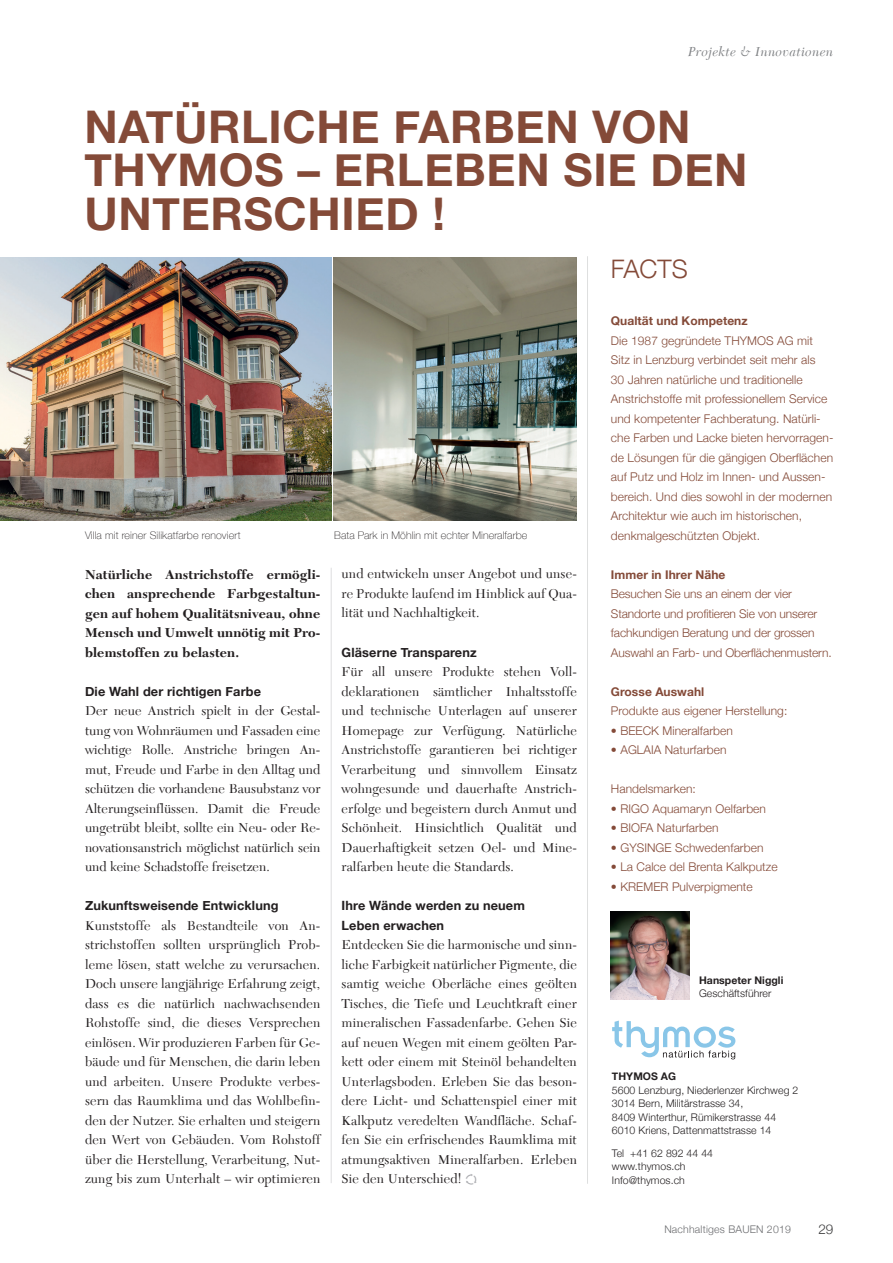
<style>
.page{position:relative;width:893px;height:1263px;background:#fff}
.page>*{position:absolute;margin:0;border:0;box-sizing:border-box;transform-origin:0 0}
.t1{font:700 45px/43.5px "Helvetica Neue";letter-spacing:.015em;color:#844a38}
.t2{font:300 25.5px "Helvetica Neue";letter-spacing:.005em;color:#844a38}
.t3{font:13.5px/19.5px "New Caledonia LT Std";letter-spacing:.01em;color:#231f20;text-align:justify}
.t4{font:700 13.5px/19.5px "New Caledonia LT Std";letter-spacing:.01em;color:#231f20;text-align:justify}
.t5{font:italic 13.5px "New Caledonia LT Std";letter-spacing:.03em;color:#808285}
.t6{font:300 13.5px "Helvetica Neue";color:#3e3e3f}
.t7{font:700 12.75px/19.5px "Helvetica Neue";letter-spacing:.01em;color:#231f20}
.t8{font:300 12px/19.5px "Helvetica Neue";letter-spacing:.005em;color:#844a38}
.t9{font:700 12px "Helvetica Neue";letter-spacing:.005em;color:#844a38}
.t10{font:300 10.5px/13.5px "Helvetica Neue";letter-spacing:.005em;color:#231f20}
.t11{font:100 10.5px "Helvetica Neue";letter-spacing:.01em;color:#231f20}
.t12{font:700 10.5px "Helvetica Neue";letter-spacing:.005em;color:#231f20}
.t13{font:300 10.5px "Helvetica Neue";letter-spacing:.02em;color:#6c6d70}
.s1{font-family:"KG Arrows";font-size:10.5px;color:#a8a9ad}
</style>
<div class="page">
<hr style="left:331px;top:568px;width:1px;height:615px;background:#8d9092">
<hr style="left:587px;top:256px;width:1px;height:928px;background:#8d9092">
<img style="left:0;top:257px;width:577px;height:263px">
<svg style="left:612px;top:1020px;width:123px;height:39px"></svg>
<img style="left:611px;top:911px;width:78px;height:89px">
<p class="t5" style="left:688px;top:44px;width:147px">Projekte &amp; Innovationen</p>
<h1 class="t1" style="left:84px;top:106px;width:665px">NATÜRLICHE FARBEN VON<br>THYMOS – ERLEBEN SIE DEN<br>UNTERSCHIED !</h1>
<p class="t11" style="left:85px;top:527px;width:157px">Villa mit reiner Silikatfarbe renoviert</p>
<p class="t11" style="left:334px;top:527px;width:195px">Bata Park in Möhlin mit echter Mineralfarbe</p>
<p class="t4" style="left:85px;top:565px;width:237px">Natürliche Anstrichstoffe ermögli&shy;chen ansprechende Farbgestaltun&shy;gen auf hohem Qualitätsniveau, ohne Mensch und Umwelt unnötig mit Pro&shy;blemstoffen zu belasten.</p>
<p class="t7" style="left:85px;top:682px;width:178px">Die Wahl der richtigen Farbe</p>
<p class="t3" style="left:85px;top:701px;width:237px">Der neue Anstrich spielt in der Gestal&shy;tung von Wohnräumen und Fassaden eine wichtige Rolle. Anstriche bringen An&shy;mut, Freude und Farbe in den Alltag und schützen die vorhandene Bausubstanz vor Alterungseinflüssen. Damit die Freude ungetrübt bleibt, sollte ein Neu- oder Re&shy;novationsanstrich möglichst natürlich sein und keine Schadstoffe freisetzen.</p>
<p class="t7" style="left:85px;top:896px;width:195px">Zukunftsweisende Entwicklung</p>
<p class="t3" style="left:85px;top:916px;width:237px">Kunststoffe als Bestandteile von An&shy;strichstoffen sollten ursprünglich Prob&shy;leme lösen, statt welche zu verursachen.<br>Doch unsere langjährige Erfahrung zeigt, dass es die natürlich nachwachsenden Rohstoffe sind, die dieses Versprechen einlösen. Wir produzieren Farben für Ge&shy;bäude und für Menschen, die darin leben und arbeiten. Unsere Produkte verbes&shy;sern das Raumklima und das Wohlbefin&shy;den der Nutzer. Sie erhalten und steigern den Wert von Gebäuden. Vom Rohstoff über die Herstellung, Verarbeitung, Nut&shy;zung bis zum Unterhalt – wir optimieren</p>
<p class="t3" style="left:342px;top:565px;width:237px">und entwickeln unser Angebot und unse&shy;re Produkte laufend im Hinblick auf Qua&shy;lität und Nachhaltigkeit.</p>
<p class="t7" style="left:342px;top:643px;width:137px">Gläserne Transparenz</p>
<p class="t3" style="left:342px;top:662px;width:237px">Für all unsere Produkte stehen Voll&shy;deklarationen sämtlicher Inhaltsstoffe und technische Unterlagen auf unserer Homepage zur Verfügung. Natürliche Anstrichstoffe garantieren bei richtiger Verarbeitung und sinnvollem Einsatz wohngesunde und dauerhafte Anstrich&shy;erfolge und begeistern durch Anmut und Schönheit. Hinsichtlich Qualität und Dauerhaftigkeit setzen Oel- und Mine&shy;ralfarben heute die Standards.</p>
<p class="t7" style="left:342px;top:896px;width:185px">Ihre Wände werden zu neuem<br>Leben erwachen</p>
<p class="t3" style="left:342px;top:935px;width:237px">Entdecken Sie die harmonische und sinn&shy;liche Farbigkeit natürlicher Pigmente, die samtig weiche Oberläche eines geölten Tisches, die Tiefe und Leuchtkraft einer mineralischen Fassadenfarbe. Gehen Sie auf neuen Wegen mit einem geölten Par&shy;kett oder einem mit Steinöl behandelten Unterlagsboden. Erleben Sie das beson&shy;dere Licht- und Schattenspiel einer mit Kalkputz veredelten Wandfläche. Schaf&shy;fen Sie ein erfrischendes Raumklima mit atmungsaktiven Mineralfarben. Erleben Sie den Unterschied! <span class="s1">E</span></p>
<h2 class="t2" style="left:611px;top:249px;width:79px">FACTS</h2>
<p class="t9" style="left:611px;top:311px;width:138px">Qualtät und Kompetenz</p>
<p class="t8" style="left:611px;top:330px;width:224px">Die 1987 gegründete THYMOS AG mit Sitz in Lenzburg verbindet seit mehr als<br>30 Jahren natürliche und traditionelle Anstrichstoffe mit professionellem Service und kompetenter Fachberatung. Natürli&shy;che Farben und Lacke bieten hervorragen&shy;de Lösungen für die gängigen Oberflächen auf Putz und Holz im Innen- und Aussen&shy;bereich. Und dies sowohl in der modernen Architektur wie auch im historischen, denkmalgeschützten Objekt.</p>
<p class="t9" style="left:611px;top:565px;width:116px">Immer in Ihrer Nähe</p>
<p class="t8" style="left:611px;top:583px;width:222px">Besuchen Sie uns an einem der vier Standorte und profitieren Sie von unserer fachkundigen Beratung und der grossen Auswahl an Farb- und Oberflächenmustern.</p>
<p class="t9" style="left:611px;top:682px;width:95px">Grosse Auswahl</p>
<p class="t8" style="left:611px;top:700px;width:178px">Produkte aus eigener Herstellung:</p>
<p class="t8" style="left:611px;top:720px;width:123px">• BEECK Mineralfarben</p>
<p class="t8" style="left:611px;top:739px;width:117px">• AGLAIA Naturfarben</p>
<p class="t8" style="left:611px;top:778px;width:87px">Handelsmarken:</p>
<p class="t8" style="left:611px;top:798px;width:157px">• RIGO Aquamaryn Oelfarben</p>
<p class="t8" style="left:611px;top:817px;width:109px">• BIOFA Naturfarben</p>
<p class="t8" style="left:611px;top:837px;width:154px">• GYSINGE Schwedenfarben</p>
<p class="t8" style="left:611px;top:856px;width:168px">• La Calce del Brenta Kalkputze</p>
<p class="t8" style="left:611px;top:876px;width:143px">• KREMER Pulverpigmente</p>
<p class="t12" style="left:699px;top:972px;width:86px">Hanspeter Niggli</p>
<p class="t10" style="left:699px;top:986px;width:74px">Geschäftsführer</p>
<p class="t12" style="left:612px;top:1068px;width:66px">THYMOS AG</p>
<p class="t10" style="left:612px;top:1082px;width:188px">5600 Lenzburg, Niederlenzer Kirchweg 2<br>3014 Bern, Militärstrasse 34,<br>8409 Winterthur, Rümikerstrasse 44<br>6010 Kriens, Dattenmattstrasse 14</p>
<p class="t10" style="left:612px;top:1145px;width:103px">Tel +41 62 892 44 44 www.thymos.ch<br>Info@thymos.ch</p>
<p class="t13" style="left:664px;top:1221px;width:128px">Nachhaltiges BAUEN 2019</p>
<p class="t6" style="left:818px;top:1218px;width:17px">29</p>
</div>
